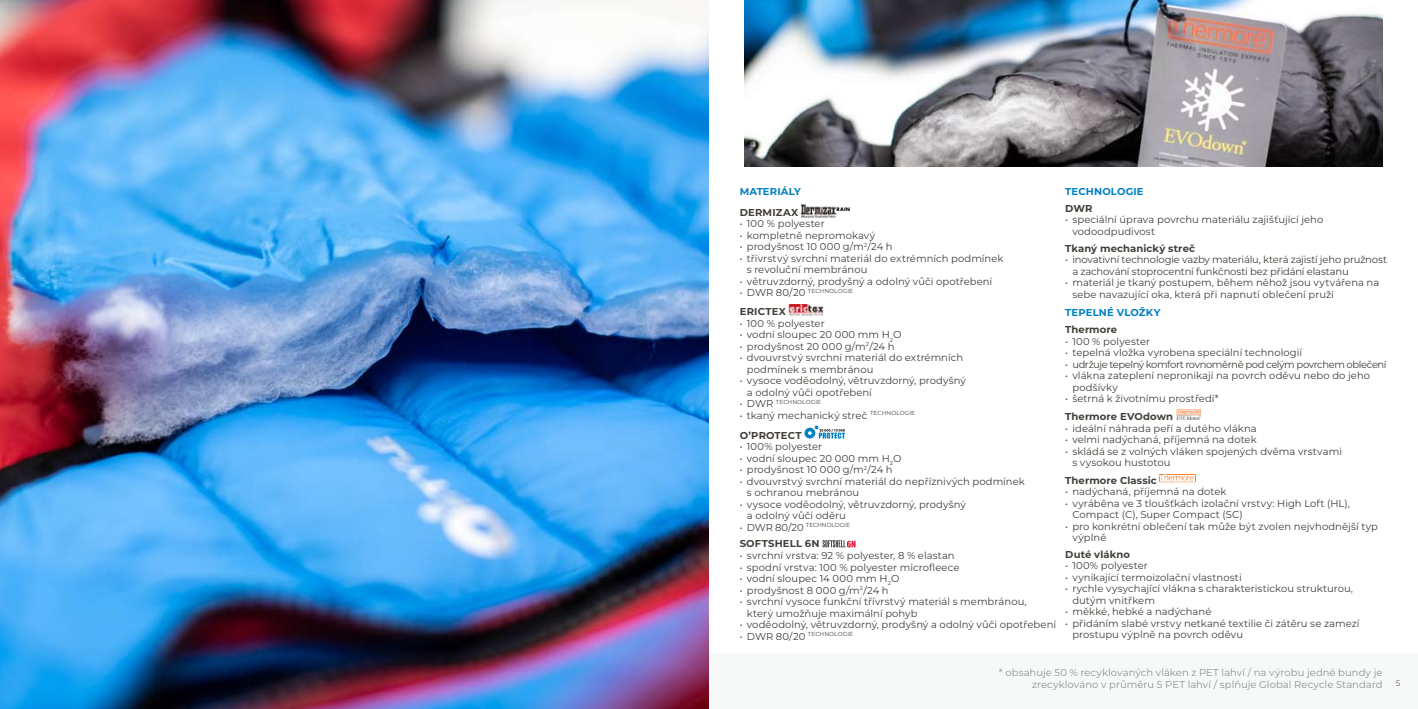
<style>
.page{position:relative;width:1418px;height:709px;background:#fff}
.page>*{position:absolute;margin:0;border:0;box-sizing:border-box;transform-origin:0 0}
.t1{font:10px/11.5px "Montserrat";letter-spacing:.005em;color:#423e38}
.t2{font:10px/12px "Montserrat";letter-spacing:.005em;color:#8f9394;text-align:right}
.t3{font:10px/11.5px "Montserrat";letter-spacing:-.02em;color:#423e38}
.t4{font:700 10px "Montserrat";letter-spacing:.015em;color:#423e38}
.t5{font:10px "Montserrat";letter-spacing:-.045em;color:#423e38}
.t6{font:700 10px "Montserrat";letter-spacing:.02em;color:#0080c6}
.t7{font:8.12px "Montserrat";color:#6a6661}
.t8{font:5.88px "Montserrat";letter-spacing:.01em;color:#423e38}
.t9{font:700 5.38px "Futura TOT";color:#000}
.s1{font-size:10px}
.s2{font-weight:700}
</style>
<div class="page">
<div style="left:0;top:653px;width:1417px;height:56px;background:#f7f8f8"></div>
<img style="left:801px;top:204px;width:35px;height:14px">
<img style="left:788px;top:304px;width:35px;height:12px">
<svg style="left:804px;top:425px;width:41px;height:13px"></svg>
<svg style="left:822px;top:540px;width:33px;height:7px"></svg>
<img style="left:1176px;top:409px;width:24px;height:11px">
<img style="left:1159px;top:474px;width:36px;height:10px">
<img style="left:744px;top:0;width:638px;height:167px">
<img style="left:0;top:0;width:709px;height:709px">
<p class="t6" style="left:739px;top:184px;width:9px">MATE</p>
<p class="t6" style="left:770px;top:184px;width:32px">RIÁLY</p>
<p class="t4" style="left:739px;top:205px;width:60px">DERMIZAX</p>
<p class="t9" style="left:836px;top:206px;width:15px">RAIN</p>
<p class="t1" style="left:739px;top:217px;width:86px">• 100 % polyester</p>
<p class="t1" style="left:739px;top:229px;width:137px">• kompletně nepromokavý</p>
<p class="t1" style="left:739px;top:240px;width:154px">• prodyšnost 10 000 g/m<sup>2</sup>/24 h</p>
<p class="t1" style="left:747px;top:252px;width:258px;text-indent:-7px">• třívrstvý svrchní materiál do extrémních podmínek s revoluční membránou</p>
<p class="t1" style="left:739px;top:275px;width:254px">• větruvzdorný, prodyšný a odolný vůči opotřebení</p>
<p class="t8" style="left:739px;top:287px;width:115px"><span class="s1">• DWR 80/20</span> TECHNOLOGIE</p>
<p class="t4" style="left:739px;top:304px;width:26px">ERICTE</p>
<p class="t4" style="left:778px;top:304px;width:9px">X</p>
<p class="t1" style="left:739px;top:317px;width:86px">• 100 % polyester</p>
<p class="t1" style="left:739px;top:328px;width:163px">• vodní sloupec 20 000 mm H<sub>2</sub>O</p>
<p class="t1" style="left:739px;top:340px;width:156px">• prodyšnost 20 000 g/m<sup>2</sup>/24 h</p>
<p class="t1" style="left:747px;top:351px;width:218px;text-indent:-7px">• dvouvrstvý svrchní materiál do extrémních podmínek s membránou</p>
<p class="t1" style="left:747px;top:374px;width:220px;text-indent:-7px">• vysoce voděodolný, větruvzdorný, prodyšný a odolný vůči opotřebení</p>
<p class="t8" style="left:739px;top:398px;width:83px"><span class="s1">• DWR</span> TECHNOLOGIE</p>
<p class="t1" style="left:739px;top:405px;width:177px;line-height:19.9px">• tkaný mechanický streč <sup>TECHNOLOGIE<br></sup><span class="s2">O’protect</span></p>
<p class="t1" style="left:739px;top:440px;width:84px">• 100% polyester</p>
<p class="t1" style="left:739px;top:452px;width:163px">• vodní sloupec 20 000 mm H<sub>2</sub>O</p>
<p class="t1" style="left:739px;top:463px;width:154px">• prodyšnost 10 000 g/m<sup>2</sup>/24 h</p>
<p class="t1" style="left:747px;top:475px;width:279px;text-indent:-7px">• dvouvrstvý svrchní materiál do nepříznivých podmínek s ochranou mebránou</p>
<p class="t1" style="left:747px;top:498px;width:220px;text-indent:-7px">• vysoce voděodolný, větruvzdorný, prodyšný a odolný vůči oděru</p>
<p class="t8" style="left:739px;top:521px;width:112px"><span class="s1">• DWR 80/20</span> TECHNOLOGIE</p>
<p class="t4" style="left:739px;top:536px;width:43px">SOFTSHELL</p>
<p class="t4" style="left:805px;top:536px;width:15px">6N</p>
<p class="t1" style="left:739px;top:549px;width:216px">• svrchní vrstva: 92 % polyester, 8 % elastan</p>
<p class="t1" style="left:739px;top:561px;width:221px">• spodní vrstva: 100 % polyester microfleece</p>
<p class="t1" style="left:739px;top:572px;width:161px">• vodní sloupec 14 000 mm H<sub>2</sub>O</p>
<p class="t1" style="left:739px;top:584px;width:150px">• prodyšnost 8 000 g/m<sup>2</sup>/24 h</p>
<p class="t1" style="left:747px;top:595px;width:281px;text-indent:-7px">• svrchní vysoce funkční třívrstvý materiál s membránou, který umožňuje maximální pohyb</p>
<p class="t1" style="left:739px;top:618px;width:318px">• voděodolný, větruvzdorný, prodyšný a odolný vůči opotřebení</p>
<p class="t8" style="left:739px;top:630px;width:115px"><span class="s1">• DWR 80/20</span> TECHNOLOGIE</p>
<p class="t6" style="left:1065px;top:184px;width:9px">TECHNOLO</p>
<p class="t6" style="left:1125px;top:184px;width:18px">GIE</p>
<p class="t4" style="left:1065px;top:201px;width:29px">DWR</p>
<p class="t1" style="left:1072px;top:214px;width:252px;text-indent:-7px">• speciální úprava povrchu materiálu zajišťující jeho vodoodpudivost</p>
<p class="t4" style="left:1065px;top:241px;width:131px">Tkaný mechanický streč</p>
<p class="t3" style="left:1072px;top:253px;width:316px;text-indent:-7px">• inovativní technologie vazby materiálu, která zajistí jeho pružnost a zachování stoprocentní funkčnosti bez přidání elastanu</p>
<p class="t1" style="left:1072px;top:276px;width:308px;text-indent:-7px">• materiál je tkaný postupem, během něhož jsou vytvářena na sebe navazující oka, která při napnutí oblečení pruží</p>
<p class="t6" style="left:1065px;top:305px;width:8px">TEPELN</p>
<p class="t6" style="left:1107px;top:305px;width:55px">É VLOŽKY</p>
<p class="t4" style="left:1065px;top:322px;width:53px">Thermore</p>
<p class="t1" style="left:1065px;top:335px;width:86px">• 100 % polyester</p>
<p class="t1" style="left:1065px;top:346px;width:238px">• tepelná vložka vyrobena speciální technologií</p>
<p class="t5" style="left:1065px;top:357px;width:323px">• udržuje tepelný komfort rovnoměrně pod celým povrchem oblečení</p>
<p class="t1" style="left:1072px;top:369px;width:299px;text-indent:-7px">• vlákna zateplení nepronikají na povrch oděvu nebo do jeho podšívky</p>
<p class="t1" style="left:1065px;top:392px;width:155px">• šetrná k životnímu prostředí*</p>
<p class="t4" style="left:1065px;top:409px;width:109px">Thermore EVOdown</p>
<p class="t1" style="left:1065px;top:422px;width:193px">• ideální náhrada peří a dutého vlákna</p>
<p class="t1" style="left:1065px;top:433px;width:193px">• velmi nadýchaná, příjemná na dotek</p>
<p class="t1" style="left:1072px;top:445px;width:271px;text-indent:-7px">• skládá se z volných vláken spojených dvěma vrstvami s vysokou hustotou</p>
<p class="t4" style="left:1065px;top:473px;width:93px">Thermore Classic</p>
<p class="t1" style="left:1065px;top:485px;width:163px">• nadýchaná, příjemná na dotek</p>
<p class="t1" style="left:1072px;top:497px;width:279px;text-indent:-7px">• vyráběna ve 3 tloušťkách izolační vrstvy: High Loft (HL),<br>Compact (C), Super Compact (SC)</p>
<p class="t1" style="left:1072px;top:520px;width:307px;text-indent:-7px">• pro konkrétní oblečení tak může být zvolen nejvhodnější typ výplně</p>
<p class="t4" style="left:1065px;top:547px;width:66px">Duté vlákno</p>
<p class="t1" style="left:1065px;top:559px;width:84px">• 100% polyester</p>
<p class="t1" style="left:1065px;top:571px;width:178px">• vynikající termoizolační vlastnosti</p>
<p class="t1" style="left:1072px;top:582px;width:282px;text-indent:-7px">• rychle vysychající vlákna s charakteristickou strukturou, dutým vnitřkem</p>
<p class="t1" style="left:1065px;top:605px;width:148px">• měkké, hebké a nadýchané</p>
<p class="t1" style="left:1072px;top:617px;width:289px;text-indent:-7px">• přidáním slabé vrstvy netkané textilie či zátěru se zamezí prostupu výplně na povrch oděvu</p>
<p class="t2" style="left:998px;top:666px;width:385px">* obsahuje 50 % recyklovaných vláken z PET lahví / na výrobu jedné bundy je zrecyklováno v průměru 5 PET lahví / splňuje Global Recycle Standard</p>
<p class="t7" style="left:1395px;top:678px;width:6px">5</p>
</div>
